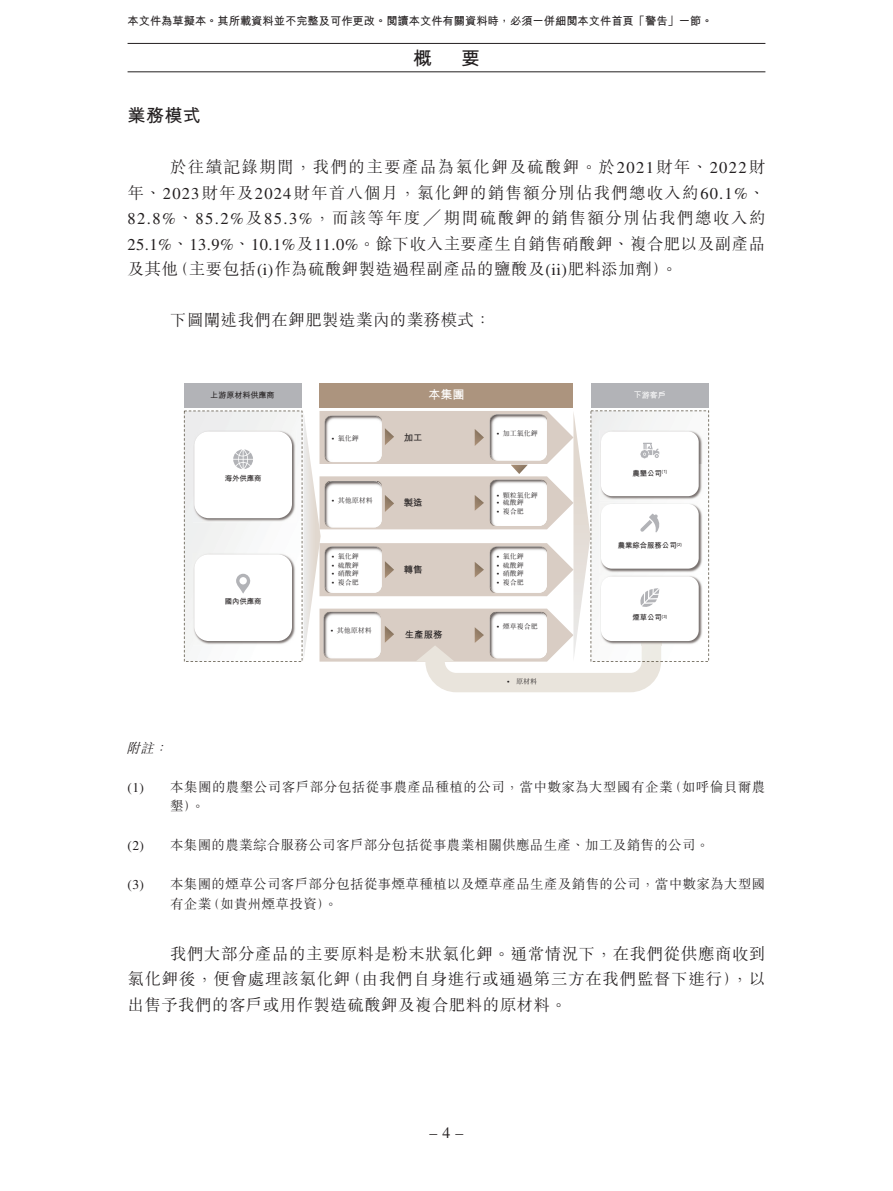
<style>
.page{position:relative;width:893px;height:1191px;background:#fff}
.page>*{position:absolute;margin:0;border:0;box-sizing:border-box;transform-origin:0 0}
.t1{font:700 18.75px "M Hei HK";color:#231f20}
.t2{font:700 18px "M Hei HK";color:#231f20}
.t3{font:300 16.5px/25.5px "M Sung HK";letter-spacing:.025em;color:#231f20;text-align:justify}
.t4{font:15.75px "Times LT Std";color:#231f20}
.t5{font:300 13.5px/19.5px "M Sung HK";letter-spacing:.025em;color:#231f20}
.t6{font:italic 300 13.5px "M Sung HK";color:#231f20}
.t7{font:12px "M Hei HK Bold E Ten B5 H";color:#fff}
.t8{font:700 11.25px "M Hei HK";color:#231f20}
.t9{font:9.45px "M Hei HK Bold E Ten B5 H";color:#231f20}
.t10{font:8.1px "M Hei HK Bold E Ten B5 H";color:#231f20}
.t11{font:7.95px "M Hei HK Bold E Ten B5 H";color:#fff}
.t12{font:7.35px "M Hei HK Bold E Ten B5 H";color:#231f20}
.t13{font:7.05px "M Sung HK Light E Ten B5 H";letter-spacing:-.005em;color:#231f20}
.s1{font-family:"Times LT Std";font-weight:400}
.s2{font-family:"Times LT Std"}
</style>
<div class="page">
<hr style="left:128px;top:43px;width:637px;height:1px;background:#231f20">
<hr style="left:128px;top:71px;width:637px;height:1px;background:#231f20">
<div style="left:184px;top:383px;width:118px;height:24px;background:#b2b3b7"></div>
<div style="left:319px;top:383px;width:254px;height:24px;background:#ac947e"></div>
<div style="left:591px;top:383px;width:118px;height:24px;background:#b2b3b7"></div>
<svg style="left:184px;top:410px;width:525px;height:282px"></svg>
<p class="t8" style="left:128px;top:13px;width:586px">本文件為草擬本。其所載資料並不完整及可作更改。閱讀本文件有關資料時，必須一併細閱本文件首頁「警告」一節。</p>
<p class="t1" style="left:413px;top:44px;width:20px">概</p>
<p class="t1" style="left:461px;top:44px;width:20px">要</p>
<p class="t2" style="left:128px;top:103px;width:75px">業務模式</p>
<p class="t3" style="left:128px;top:154px;width:639px;text-indent:43px">於往績記錄期間，我們的主要產品為氯化鉀及硫酸鉀。於<span class="s1">2021</span>財年、<span class="s1">2022</span>財年、<span class="s1">2023</span>財年及<span class="s1">2024</span>財年首八個月，氯化鉀的銷售額分別佔我們總收入約<span class="s1">60.1%</span>、<span class="s1">82.8%</span>、<span class="s1">85.2%</span>及<span class="s1">85.3%</span>，而該等年度╱期間硫酸鉀的銷售額分別佔我們總收入約<span class="s1">25.1%</span>、<span class="s1">13.9%</span>、<span class="s1">10.1%</span>及<span class="s1">11.0%</span>。餘下收入主要產生自銷售硝酸鉀、複合肥以及副產品及其他（主要包括<span class="s1">(i)</span>作為硫酸鉀製造過程副產品的鹽酸及<span class="s1">(ii)</span>肥料添加劑）。</p>
<p class="t3" style="left:170px;top:307px;width:322px">下圖闡述我們在鉀肥製造業內的業務模式：</p>
<p class="t10" style="left:210px;top:389px;width:66px">上游原材料供應商</p>
<p class="t7" style="left:428px;top:386px;width:38px">本集團</p>
<p class="t11" style="left:634px;top:389px;width:34px">下游客戶</p>
<p class="t12" style="left:225px;top:473px;width:38px">海外供應商</p>
<p class="t12" style="left:225px;top:596px;width:38px">國內供應商</p>
<p class="t13" style="left:332px;top:434px;width:29px"><span class="s2">•</span> 氯化鉀</p>
<p class="t9" style="left:404px;top:430px;width:20px">加工</p>
<p class="t13" style="left:497px;top:428px;width:43px"><span class="s2">•</span> 加工氯化鉀</p>
<p class="t13" style="left:332px;top:495px;width:43px"><span class="s2">•</span> 其他原材料</p>
<p class="t9" style="left:404px;top:496px;width:20px">製造</p>
<p class="t13" style="left:497px;top:490px;width:43px"><span class="s2">•</span> 顆粒氯化鉀</p>
<p class="t13" style="left:497px;top:498px;width:29px"><span class="s2">•</span> 硫酸鉀</p>
<p class="t13" style="left:497px;top:506px;width:29px"><span class="s2">•</span> 複合肥</p>
<p class="t13" style="left:332px;top:552px;width:29px"><span class="s2">•</span> 氯化鉀</p>
<p class="t13" style="left:332px;top:560px;width:29px"><span class="s2">•</span> 硫酸鉀</p>
<p class="t13" style="left:332px;top:569px;width:29px"><span class="s2">•</span> 硝酸鉀</p>
<p class="t13" style="left:332px;top:577px;width:29px"><span class="s2">•</span> 複合肥</p>
<p class="t9" style="left:404px;top:563px;width:20px">轉售</p>
<p class="t13" style="left:497px;top:552px;width:29px"><span class="s2">•</span> 氯化鉀</p>
<p class="t13" style="left:497px;top:560px;width:29px"><span class="s2">•</span> 硫酸鉀</p>
<p class="t13" style="left:497px;top:569px;width:29px"><span class="s2">•</span> 硝酸鉀</p>
<p class="t13" style="left:497px;top:577px;width:29px"><span class="s2">•</span> 複合肥</p>
<p class="t13" style="left:331px;top:626px;width:43px"><span class="s2">•</span> 其他原材料</p>
<p class="t9" style="left:405px;top:628px;width:39px">生產服務</p>
<p class="t13" style="left:497px;top:621px;width:43px"><span class="s2">•</span> 煙草複合肥</p>
<p class="t13" style="left:507px;top:676px;width:32px"><span class="s2">•</span> 原材料</p>
<p class="t12" style="left:632px;top:467px;width:36px">農墾公司<sup>(1)</sup></p>
<p class="t12" style="left:618px;top:540px;width:66px">農業綜合服務公司<sup>(2)</sup></p>
<p class="t12" style="left:632px;top:612px;width:36px">煙草公司<sup>(3)</sup></p>
<p class="t6" style="left:126px;top:738px;width:47px">附註：</p>
<p class="t5" style="left:170px;top:776px;width:597px;text-indent:-43px"><span class="s1">(1)</span> 本集團的農墾公司客戶部分包括從事農產品種植的公司，當中數家為大型國有企業（如呼倫貝爾農墾）。</p>
<p class="t5" style="left:128px;top:835px;width:583px"><span class="s1">(2)</span> 本集團的農業綜合服務公司客戶部分包括從事農業相關供應品生產、加工及銷售的公司。</p>
<p class="t5" style="left:170px;top:874px;width:597px;text-indent:-43px"><span class="s1">(3)</span> 本集團的煙草公司客戶部分包括從事煙草種植以及煙草產品生產及銷售的公司，當中數家為大型國有企業（如貴州煙草投資）。</p>
<p class="t3" style="left:128px;top:940px;width:640px;text-indent:43px">我們大部分產品的主要原料是粉末狀氯化鉀。通常情況下，在我們從供應商收到氯化鉀後，便會處理該氯化鉀（由我們自身進行或通過第三方在我們監督下進行），以出售予我們的客戶或用作製造硫酸鉀及複合肥料的原材料。</p>
<p class="t4" style="left:430px;top:1124px;width:35px">– 4 –</p>
</div>
